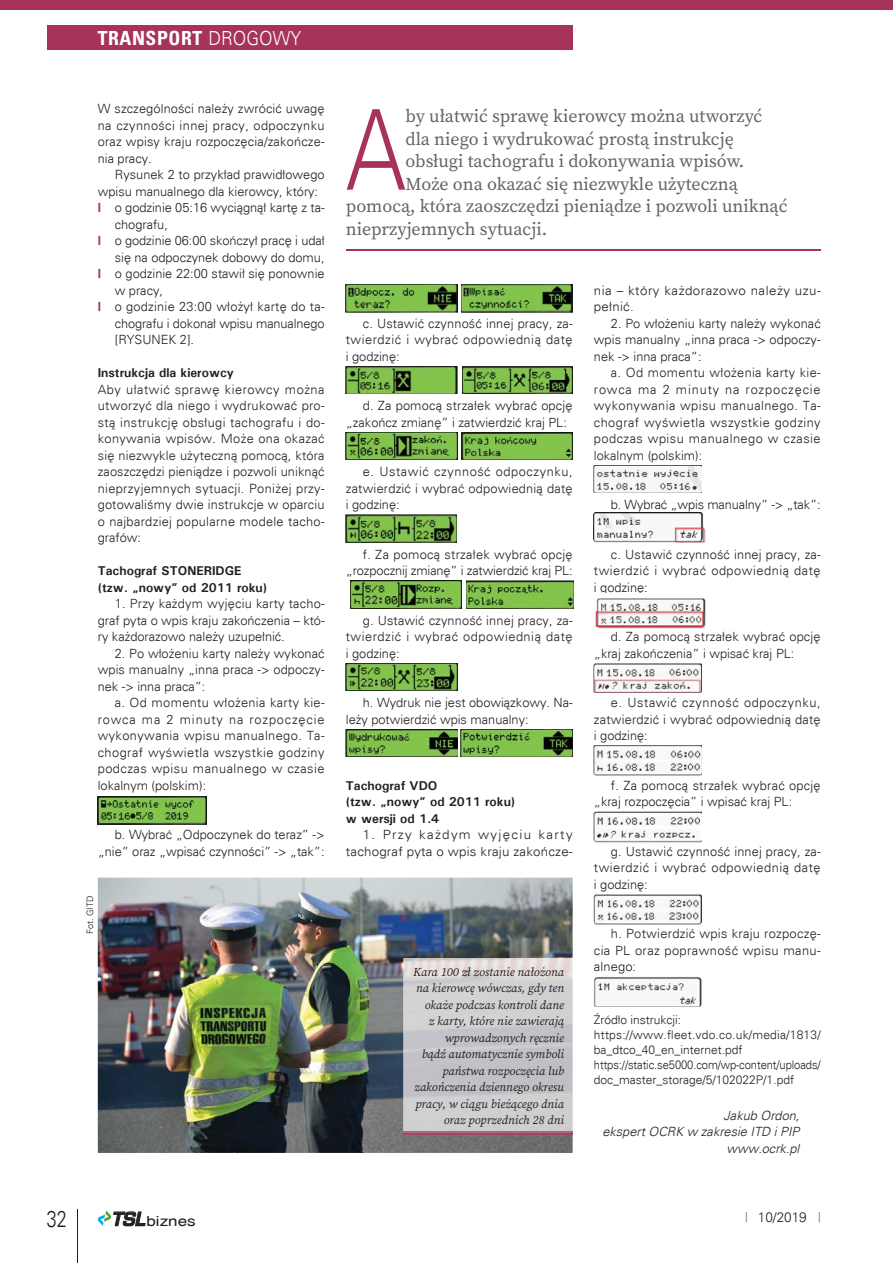
<style>
.page{position:relative;width:893px;height:1263px;background:#fff}
.page>*{position:absolute;margin:0;border:0;box-sizing:border-box;transform-origin:0 0}
.t1{font:300 111.9px "Univers";color:#a7325a;scale:.8 1}
.t2{font:300 22.5px "Univers";color:#231f20;scale:.8 1}
.t3{font:700 condensed 19.5px "Univers";letter-spacing:.03em;color:#fff}
.t4{font:18px "Source Serif Pro";color:#636466}
.t5{font:13.95px "Switzerland";color:#231f20;scale:1.22 1}
.t6{font:300 13.5px "Univers";color:#231f20}
.t7{font:300 12.75px/16.5px "Univers";letter-spacing:.01em;color:#231f20;text-align:justify}
.t8{font:300 12.75px/16.5px "Univers";letter-spacing:-.01em;color:#231f20;text-align:right}
.t9{font:700 12.75px/16.5px "Univers";color:#231f20}
.t10{font:300 12.75px/16.5px "Univers";letter-spacing:.01em;color:#231f20;text-align:right;scale:1.04 1}
.t11{font:italic 300 12.75px/16.5px "Univers";color:#231f20;text-align:right}
.t12{font:300 12.75px/16.5px "Univers";letter-spacing:.035em;color:#231f20;scale:1.04 1}
.t13{font:italic 12px/16.5px "Source Serif Pro";color:#231f20;text-align:right}
.t14{font:300 12px/15px "Univers";color:#231f20}
.t15{font:300 9px "Univers";color:#231f20}
.s1{font-weight:300;font-stretch:normal}
.s2{font-family:"Walter PRO";font-weight:700;color:#a7325a}
.s3{font-family:"Euromode";font-weight:700;font-style:italic;font-size:18.3px}
.s4{font-family:"Walter PRO";font-weight:400;color:#6d6e70}
</style>
<div class="page">
<img style="left:594px;top:465px;width:108px;height:28px">
<img style="left:594px;top:513px;width:111px;height:29px">
<img style="left:595px;top:598px;width:111px;height:31px">
<img style="left:594px;top:664px;width:108px;height:28px">
<img style="left:594px;top:745px;width:108px;height:31px">
<img style="left:594px;top:811px;width:108px;height:31px">
<img style="left:594px;top:894px;width:108px;height:31px">
<img style="left:594px;top:977px;width:108px;height:30px">
<img style="left:98px;top:878px;width:475px;height:275px">
<img style="left:98px;top:796px;width:109px;height:28px">
<img style="left:346px;top:284px;width:111px;height:28px">
<img style="left:461px;top:284px;width:112px;height:28px">
<img style="left:346px;top:366px;width:111px;height:28px">
<img style="left:462px;top:366px;width:111px;height:28px">
<img style="left:346px;top:432px;width:111px;height:28px">
<img style="left:462px;top:432px;width:111px;height:28px">
<img style="left:346px;top:515px;width:111px;height:27px">
<img style="left:350px;top:581px;width:112px;height:27px">
<img style="left:466px;top:581px;width:108px;height:27px">
<img style="left:346px;top:663px;width:111px;height:28px">
<img style="left:346px;top:729px;width:112px;height:28px">
<img style="left:461px;top:729px;width:112px;height:28px">
<hr style="left:346px;top:249px;width:475px;height:2px;background:#a7325a">
<img style="left:404px;top:958px;width:169px;height:177px">
<img style="left:404px;top:1132px;width:169px;height:1px">
<svg style="left:98px;top:1210px;width:13px;height:16px"></svg>
<hr style="left:77px;top:1209px;width:1px;height:54px;background:#231f20">
<div style="left:47px;top:26px;width:526px;height:24px;background:#a7325a"></div>
<div style="left:0;top:0;width:893px;height:9px;background:#a7325a"></div>
<h3 class="t3" style="left:98px;top:26px;width:205px">TRANSPORT <span class="s1">DROGOWY</span></h3>
<p class="t7" style="left:98px;top:101px;width:228px">W szczególności należy zwrócić uwagę na czynności innej pracy, odpoczynku oraz wpisy kraju rozpoczęcia/zakończe&shy;nia pracy.</p>
<p class="t7" style="left:115px;top:167px;width:211px">Rysunek 2 to przykład prawidłowego</p>
<p class="t7" style="left:98px;top:183px;width:222px">wpisu manualnego dla kierowcy, który:</p>
<p class="t7" style="left:98px;top:200px;width:228px"><span class="s2">|</span> o godzinie 05:16 wyciągnął kartę z ta-</p>
<p class="t7" style="left:115px;top:216px;width:55px">chografu,</p>
<p class="t7" style="left:98px;top:233px;width:228px"><span class="s2">|</span> o godzinie 06:00 skończył pracę i udał</p>
<p class="t7" style="left:115px;top:249px;width:211px">się na odpoczynek dobowy do domu,</p>
<p class="t7" style="left:98px;top:266px;width:228px"><span class="s2">|</span> o godzinie 22:00 stawił się ponownie</p>
<p class="t7" style="left:115px;top:282px;width:50px">w pracy,</p>
<p class="t7" style="left:98px;top:299px;width:228px"><span class="s2">|</span> o godzinie 23:00 włożył kartę do ta-</p>
<p class="t8" style="left:115px;top:315px;width:211px">chografu i dokonał wpisu manualnego</p>
<p class="t7" style="left:115px;top:332px;width:81px">[RYSUNEK 2].</p>
<p class="t9" style="left:98px;top:364px;width:138px">Instrukcja dla kierowcy</p>
<p class="t7" style="left:98px;top:381px;width:228px">Aby ułatwić sprawę kierowcy można utworzyć dla niego i wydrukować pro&shy;stą instrukcję obsługi tachografu i do&shy;konywania wpisów. Może ona okazać się niezwykle użyteczną pomocą, która zaoszczędzi pieniądze i pozwoli uniknąć nieprzyjemnych sytuacji. Poniżej przy&shy;gotowaliśmy dwie instrukcje w oparciu o najbardziej popularne modele tacho&shy;grafów:</p>
<p class="t9" style="left:98px;top:562px;width:171px">Tachograf STONERIDGE (tzw. „nowy” od 2011 roku)</p>
<p class="t7" style="left:98px;top:596px;width:228px;text-indent:17px">1. Przy każdym wyjęciu karty tacho&shy;graf pyta o wpis kraju zakończenia – któ&shy;ry każdorazowo należy uzupełnić.</p>
<p class="t7" style="left:98px;top:645px;width:228px;text-indent:17px">2. Po włożeniu karty należy wykonać wpis manualny „inna praca -&gt; odpoczy&shy;nek -&gt; inna praca”:</p>
<p class="t7" style="left:98px;top:695px;width:228px;text-indent:17px">a. Od momentu włożenia karty kie&shy;rowca ma 2 minuty na rozpoczęcie wykonywania wpisu manualnego. Ta&shy;chograf wyświetla wszystkie godziny podczas wpisu manualnego w czasie lokalnym (polskim):</p>
<p class="t7" style="left:98px;top:827px;width:228px;text-align:right">b. Wybrać „Odpoczynek do teraz” -&gt; „nie” oraz „wpisać czynności” -&gt; „tak”:</p>
<p class="t15" style="left:85px;top:934px;width:40px;rotate:-90deg">Fot. GITD</p>
<h1 class="t1" style="left:346px;top:83px;width:76px">A</h1>
<h3 class="t4" style="left:406px;top:107px;width:358px">by ułatwić sprawę kierowcy można utworzyć</h3>
<h3 class="t4" style="left:406px;top:130px;width:330px">dla niego i wydrukować prostą instrukcję</h3>
<h3 class="t4" style="left:406px;top:152px;width:340px">obsługi tachografu i dokonywania wpisów.</h3>
<h3 class="t4" style="left:406px;top:175px;width:334px">Może ona okazać się niezwykle użyteczną</h3>
<h3 class="t4" style="left:346px;top:197px;width:443px">pomocą, która zaoszczędzi pieniądze i pozwoli uniknąć</h3>
<h3 class="t4" style="left:346px;top:220px;width:203px">nieprzyjemnych sytuacji.</h3>
<p class="t7" style="left:346px;top:315px;width:228px;text-indent:17px">c. Ustawić czynność innej pracy, za&shy;twierdzić i wybrać odpowiednią datę i godzinę:</p>
<p class="t7" style="left:346px;top:398px;width:228px;text-indent:17px">d. Za pomocą strzałek wybrać opcję „zakończ zmianę” i zatwierdzić kraj PL:</p>
<p class="t7" style="left:346px;top:464px;width:228px;text-indent:17px">e. Ustawić czynność odpoczynku, zatwierdzić i wybrać odpowiednią datę i godzinę:</p>
<p class="t8" style="left:346px;top:546px;width:228px">f. Za pomocą strzałek wybrać opcję „rozpocznij zmianę” i zatwierdzić kraj PL:</p>
<p class="t7" style="left:346px;top:612px;width:228px;text-indent:17px">g. Ustawić czynność innej pracy, za&shy;twierdzić i wybrać odpowiednią datę i godzinę:</p>
<p class="t7" style="left:346px;top:695px;width:228px;text-indent:17px">h. Wydruk nie jest obowiązkowy. Na&shy;leży potwierdzić wpis manualny:</p>
<p class="t9" style="left:346px;top:777px;width:171px">Tachograf VDO<br>(tzw. „nowy” od 2011 roku) w wersji od 1.4</p>
<p class="t10" style="left:346px;top:827px;width:220px">1. Przy każdym wyjęciu karty tachograf pyta o wpis kraju zakończe-</p>
<p class="t13" style="left:413px;top:964px;width:152px">Kara 100 zł zostanie nałożona na kierowcę wówczas, gdy ten okaże podczas kontroli dane<br>z karty, które nie zawierają wprowadzonych ręcznie<br>bądź automatycznie symboli państwa rozpoczęcia lub zakończenia dziennego okresu pracy, w ciągu bieżącego dnia oraz poprzednich 28 dni</p>
<p class="t12" style="left:594px;top:282px;width:220px">nia – który każdorazowo należy uzu&shy;pełnić.</p>
<p class="t7" style="left:594px;top:315px;width:228px;text-indent:17px">2. Po włożeniu karty należy wykonać wpis manualny „inna praca -&gt; odpoczy&shy;nek -&gt; inna praca”:</p>
<p class="t7" style="left:594px;top:365px;width:228px;text-indent:17px">a. Od momentu włożenia karty kie&shy;rowca ma 2 minuty na rozpoczęcie wykonywania wpisu manualnego. Ta&shy;chograf wyświetla wszystkie godziny podczas wpisu manualnego w czasie lokalnym (polskim):</p>
<p class="t8" style="left:611px;top:497px;width:211px">b. Wybrać „wpis manualny” -&gt; „tak”:</p>
<p class="t7" style="left:594px;top:546px;width:228px;text-indent:17px">c. Ustawić czynność innej pracy, za&shy;twierdzić i wybrać odpowiednią datę i godzinę:</p>
<p class="t7" style="left:594px;top:629px;width:228px;text-indent:17px">d. Za pomocą strzałek wybrać opcję „kraj zakończenia” i wpisać kraj PL:</p>
<p class="t7" style="left:594px;top:695px;width:228px;text-indent:17px">e. Ustawić czynność odpoczynku, zatwierdzić i wybrać odpowiednią datę i godzinę:</p>
<p class="t7" style="left:594px;top:777px;width:228px;text-indent:17px">f. Za pomocą strzałek wybrać opcję „kraj rozpoczęcia” i wpisać kraj PL:</p>
<p class="t7" style="left:594px;top:843px;width:228px;text-indent:17px">g. Ustawić czynność innej pracy, za&shy;twierdzić i wybrać odpowiednią datę i godzinę:</p>
<p class="t7" style="left:594px;top:926px;width:228px;text-indent:17px">h. Potwierdzić wpis kraju rozpoczę&shy;cia PL oraz poprawność wpisu manu&shy;alnego:</p>
<p class="t14" style="left:594px;top:1012px;width:228px">Źródło instrukcji: https://www.fleet.vdo.co.uk/media/1813/ ba_dtco_40_en_internet.pdf https://static.se5000.com/wp-content/uploads/ doc_master_storage/5/102022P/1.pdf</p>
<p class="t11" style="left:602px;top:1107px;width:198px">Jakub Ordon,<br>ekspert OCRK w zakresie ITD i PIP www.ocrk.pl</p>
<h2 class="t2" style="left:47px;top:1205px;width:27px">32</h2>
<p class="t5" style="left:111px;top:1212px;width:71px"><span class="s3">TSL</span> biznes</p>
<p class="t6" style="left:745px;top:1208px;width:77px"><span class="s4">|</span> 10/2019 <span class="s4">|</span></p>
</div>
